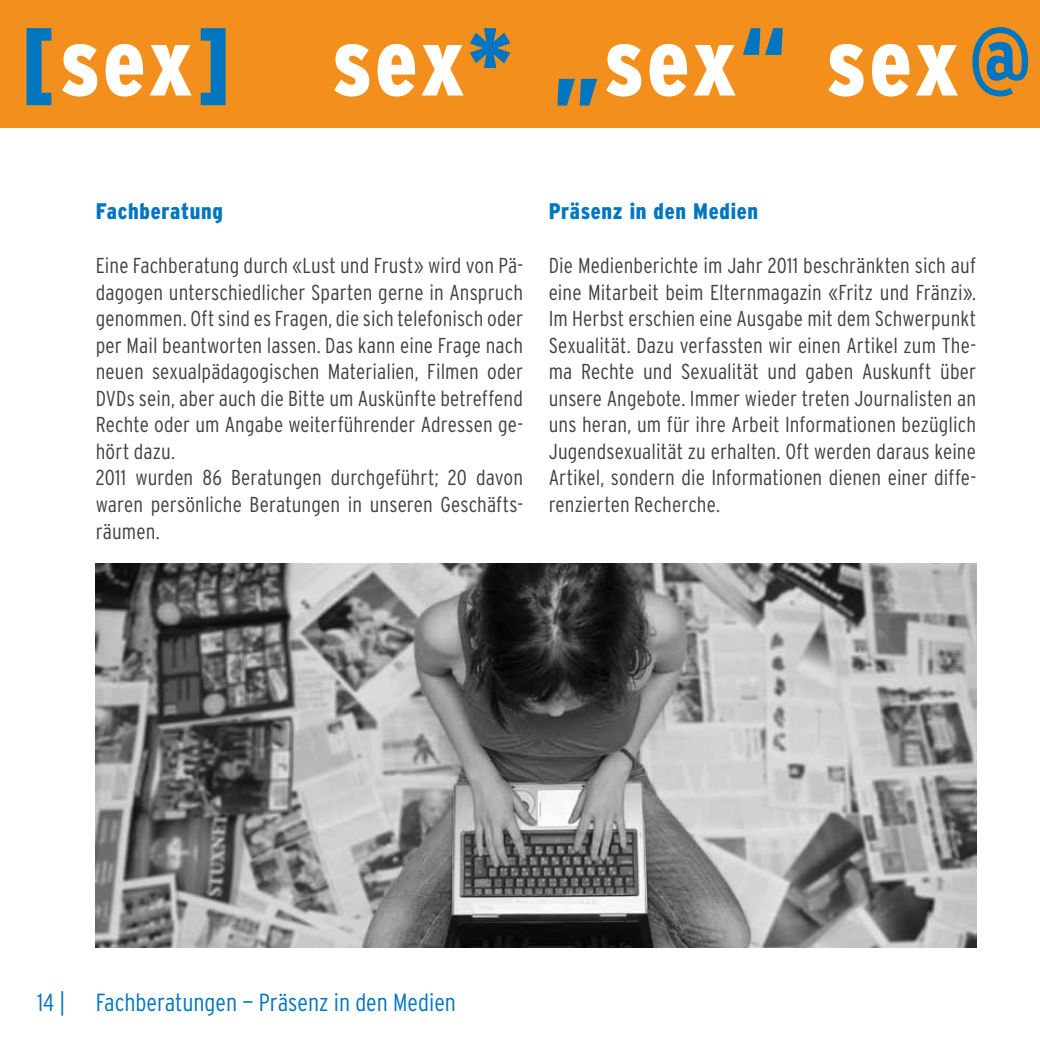
<style>
.page{position:relative;width:1040px;height:1040px;background:#fff}
.page>*{position:absolute;margin:0;border:0;box-sizing:border-box;transform-origin:0 0}
.t1{font:300 condensed 24.75px "Interstate";color:#0076c0}
.t2{font:900 condensed 22.5px "Interstate";letter-spacing:.035em;color:#0076c0}
.t3{font:300 condensed 21.6px/26.6px "Interstate";letter-spacing:.005em;color:#414042}
</style>
<div class="page">
<div style="left:0;top:0;width:1040px;height:128px;background:#f3901d"></div>
<svg style="left:828px;top:44px;width:35px;height:53px"></svg>
<svg style="left:872px;top:44px;width:37px;height:53px"></svg>
<svg style="left:916px;top:45px;width:42px;height:50px"></svg>
<svg style="left:972px;top:27px;width:56px;height:70px"></svg>
<svg style="left:606px;top:44px;width:35px;height:53px"></svg>
<svg style="left:649px;top:44px;width:38px;height:53px"></svg>
<svg style="left:693px;top:45px;width:42px;height:50px"></svg>
<svg style="left:62px;top:44px;width:35px;height:53px"></svg>
<svg style="left:106px;top:44px;width:37px;height:53px"></svg>
<svg style="left:149px;top:45px;width:43px;height:50px"></svg>
<svg style="left:334px;top:44px;width:35px;height:53px"></svg>
<svg style="left:377px;top:44px;width:38px;height:53px"></svg>
<svg style="left:421px;top:28px;width:89px;height:67px"></svg>
<svg style="left:557px;top:79px;width:40px;height:27px"></svg>
<svg style="left:743px;top:28px;width:39px;height:27px"></svg>
<svg style="left:27px;top:28px;width:24px;height:77px"></svg>
<svg style="left:201px;top:28px;width:24px;height:77px"></svg>
<img style="left:96px;top:563px;width:880px;height:384px">
<p class="t2" style="left:96px;top:199px;width:129px">Fachberatung</p>
<p class="t2" style="left:549px;top:199px;width:211px">Präsenz in den Medien</p>
<p class="t3" style="left:96px;top:252px;width:429px">Eine Fachberatung durch «Lust und Frust» wird von Pä&shy;dagogen unterschiedlicher Sparten gerne in Anspruch genommen. Oft sind es Fragen, die sich telefonisch oder per Mail beantworten lassen. Das kann eine Frage nach neuen sexualpädagogischen Materialien, Filmen oder DVDs sein, aber auch die Bitte um Auskünfte betreffend Rechte oder um Angabe weiterführender Adressen ge&shy;hört dazu.<br>2011 wurden 86 Beratungen durchgeführt; 20 davon waren persönliche Beratungen in unseren Geschäfts&shy;räumen.</p>
<p class="t3" style="left:549px;top:252px;width:429px;text-align:justify">Die Medienberichte im Jahr 2011 beschränkten sich auf eine Mitarbeit beim Elternmagazin «Fritz und Fränzi».<br>Im Herbst erschien eine Ausgabe mit dem Schwerpunkt Sexualität. Dazu verfassten wir einen Artikel zum The&shy;ma Rechte und Sexualität und gaben Auskunft über unsere Angebote. Immer wieder treten Journalisten an uns heran, um für ihre Arbeit Informationen bezüglich Jugendsexualität zu erhalten. Oft werden daraus keine Artikel, sondern die Informationen dienen einer diffe&shy;renzierten Recherche.</p>
<p class="t1" style="left:37px;top:988px;width:420px">14 | Fachberatungen — Präsenz in den Medien</p>
</div>
